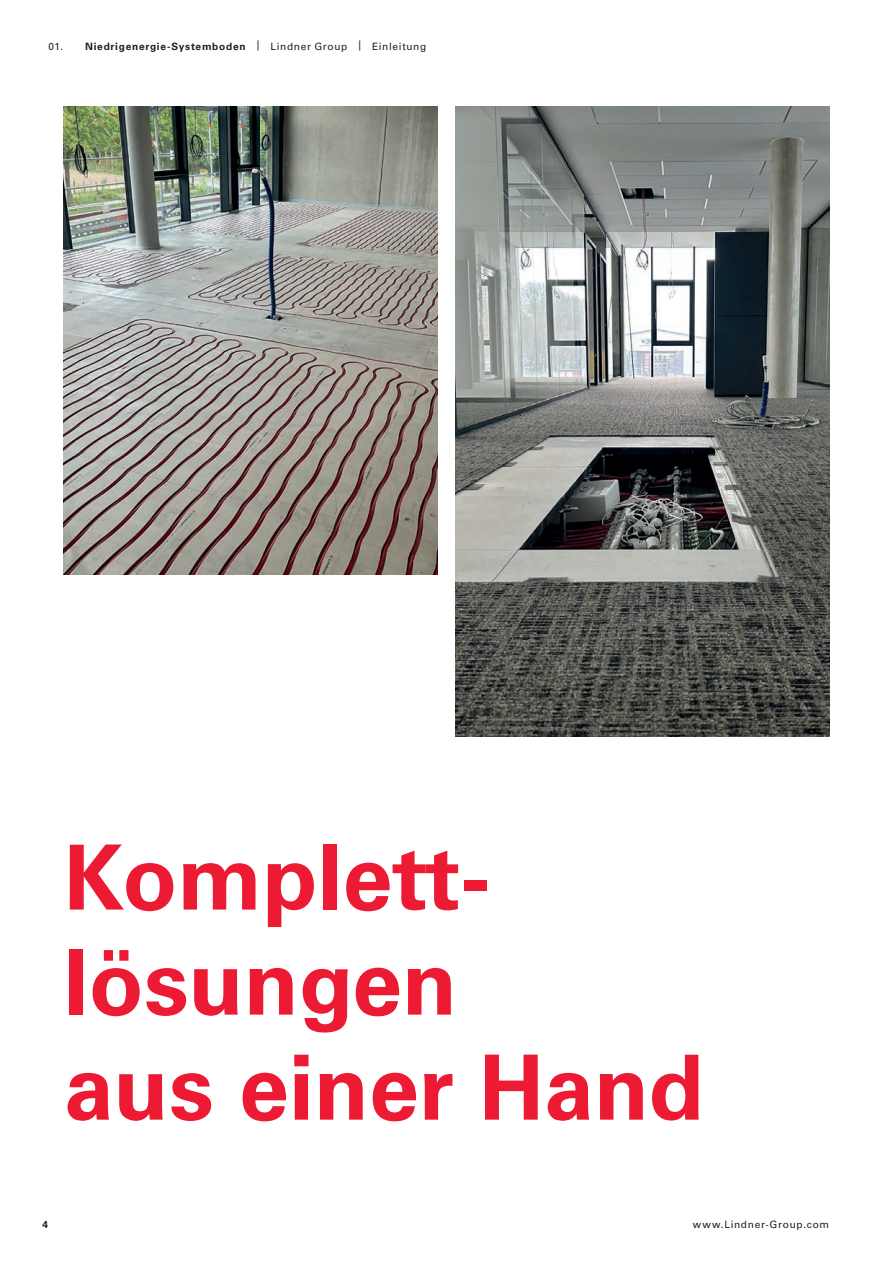
<style>
.page{position:relative;width:893px;height:1263px;background:#fff}
.page>*{position:absolute;margin:0;border:0;box-sizing:border-box;transform-origin:0 0}
.t1{font:700 90px/105px "Univers LT Pro 65";color:#ed1a33}
.t2{font:10.2px "Univers LT Pro 55 Roman";letter-spacing:.065em;color:#231f20}
.t3{font:700 10.2px "Univers LT Pro 65";color:#231f20}
.s1{font-family:"Univers LT Pro 65";font-weight:700}
</style>
<div class="page">
<img style="left:64px;top:106px;width:374px;height:468px">
<img style="left:455px;top:106px;width:374px;height:630px">
<p class="t2" style="left:48px;top:39px;width:379px">01. <span class="s1">Niedrigenergie-Systemboden</span> | Lindner Group | Einleitung</p>
<h1 class="t1" style="left:64px;top:821px;width:642px">Komplett&shy;lösungen<br>aus einer Hand</h1>
<p class="t3" style="left:43px;top:1217px;width:7px">4</p>
<p class="t2" style="left:693px;top:1217px;width:138px">www.Lindner-Group.com</p>
</div>
